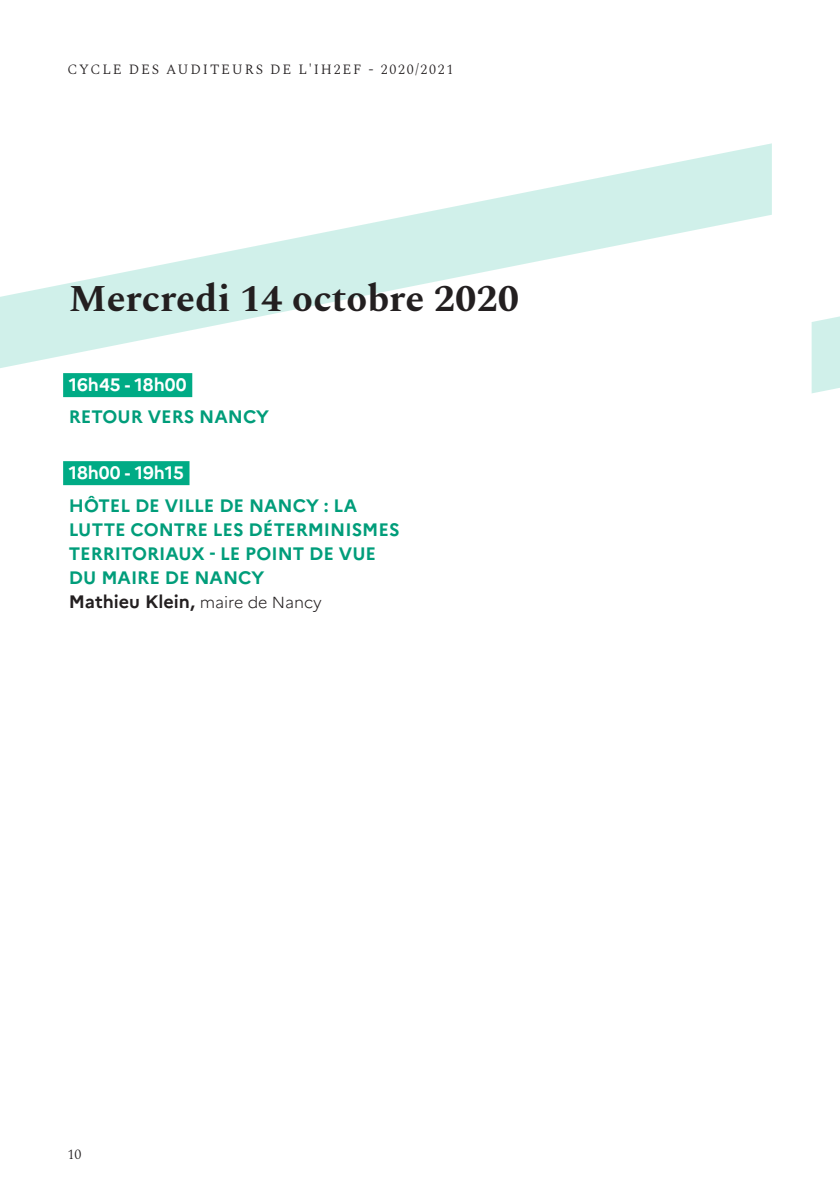
<style>
.page{position:relative;width:840px;height:1191px;background:#fff}
.page>*{position:absolute;margin:0;border:0;box-sizing:border-box;transform-origin:0 0}
.Titre_01{font:700 38px "Spectral";color:#231f20}
.Prénom_Nom{font:700 18px/24px "Marianne";color:#009d7a}
.Titre_03{font:700 18px "Marianne";color:#009d7a}
.Titre_02{font:700 18px "Marianne";color:#fff}
.Texte_courant{font:700 18px "Marianne";color:#fff}
.t1{font:300 14px "Spectral";letter-spacing:.125em;color:#231f20}
.s1{color:#231f20}
.s2{font-weight:300;font-size:16px;color:#231f20}
</style>
<div class="page">
<svg style="left:811px;top:316px;width:28px;height:77px;background:#d4f1eb"></svg>
<svg style="left:0;top:143px;width:771px;height:244px"></svg>
<div style="left:63px;top:373px;width:129px;height:24px;background:#00ab85"></div>
<div style="left:63px;top:461px;width:126px;height:24px;background:#00ab85"></div>
<p class="t1" style="left:67px;top:59px;width:387px">CYCLE DES AUDITEURS DE L'IH2EF - 2020/2021</p>
<p class="Titre_01" style="left:69px;top:271px;width:451px">Mercredi 14 octobre 2020</p>
<p class="Titre_02" style="left:69px;top:374px;width:119px">16h45 - 18h00</p>
<p class="Titre_03" style="left:69px;top:406px;width:202px">RETOUR VERS NANCY</p>
<p class="Texte_courant" style="left:69px;top:462px;width:116px">18h00 - 19h15</p>
<p class="Prénom_Nom" style="left:69px;top:493px;width:332px">HÔTEL DE VILLE DE NANCY : LA<br>LUTTE CONTRE LES DÉTERMINISMES<br>TERRITORIAUX - LE POINT DE VUE<br>DU MAIRE DE NANCY<br><span class="s1">Mathieu Klein,</span> <span class="s2">maire de Nancy</span></p>
<p class="t1" style="left:67px;top:1143px;width:15px">10</p>
</div>
